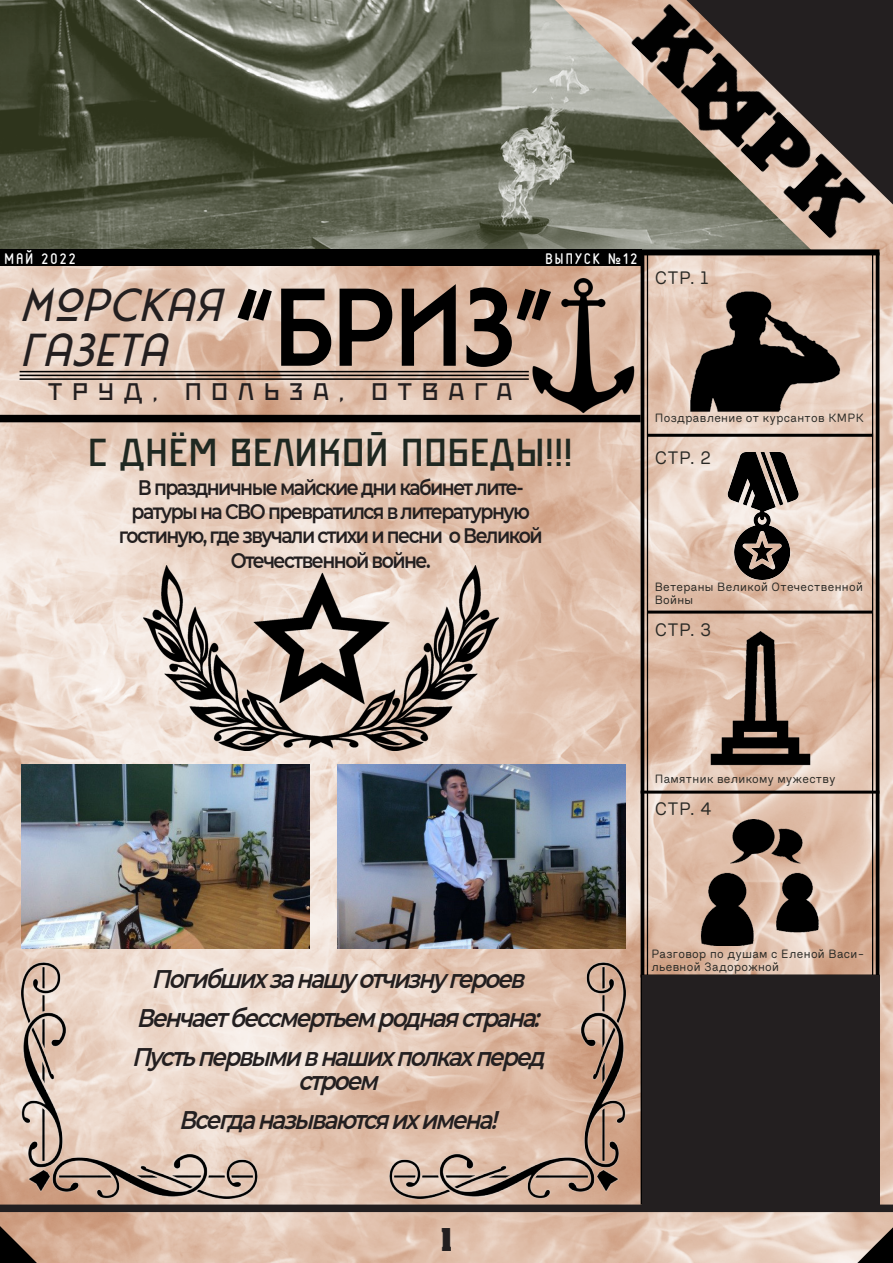
<style>
.page{position:relative;width:893px;height:1263px;background:#fff}
.page>*{position:absolute;margin:0;border:0;box-sizing:border-box;transform-origin:0 0}
.бРИЗ{font:97.5px "Catallina";color:#000}
.МОРСКАЯ_ГАЗЕТА{font:italic 42.6px "Catallina";color:#231f20}
.HEAD_NAME{font:39px "Mayak";letter-spacing:.01em;color:#1f2821}
.t1{font:30px "Acme Font";color:#231f20}
.STANDART_TEXT{font:italic 600 25.5px/24px "Montserrat";color:#231f20;text-align:center;scale:.9 1}
.t2{font:expanded 24px "Mayak";letter-spacing:.42em;color:#231f20}
.STANDART_TEXT-2{font:600 21px/24.2px "Montserrat";letter-spacing:-.08em;color:#231f20;text-align:center;scale:.9 1}
.MAIN_HEADING{font:300 18px "Hegval Display";letter-spacing:.03em;color:#2a2a26}
.ДАТА___ВЫПУСК{font:700 15px "Reef";letter-spacing:.15em;color:#fff}
.MAIN_HEADING-2{font:300 12px/13.5px "Hegval Display";letter-spacing:.03em;color:#2a2a26}
</style>
<div class="page">
<img style="left:0;top:204px;width:893px;height:1059px">
<svg style="left:856px;top:1227px;width:37px;height:36px"></svg>
<svg style="left:0;top:1226px;width:37px;height:37px"></svg>
<img style="left:644px;top:204px;width:239px;height:54px">
<img style="left:0;top:0;width:815px;height:256px">
<img style="left:530px;top:275px;width:109px;height:140px">
<img style="left:144px;top:566px;width:354px;height:56px">
<img style="left:684px;top:269px;width:159px;height:162px">
<img style="left:712px;top:452px;width:96px;height:130px">
<img style="left:672px;top:614px;width:176px;height:173px">
<img style="left:663px;top:819px;width:194px;height:126px">
<div style="left:0;top:1204px;width:893px;height:8px;background:#231f20"></div>
<svg style="left:686px;top:0;width:207px;height:204px;background:#4d453f"></svg>
<hr style="left:647px;top:434px;width:226px;height:3px;background:#000">
<hr style="left:647px;top:611px;width:226px;height:3px;background:#000">
<hr style="left:641px;top:791px;width:238px;height:3px;background:#000">
<hr style="left:641px;top:974px;width:238px;height:3px;background:#000">
<hr style="left:876px;top:252px;width:3px;height:724px;background:#000">
<hr style="left:872px;top:252px;width:1px;height:724px;background:#000">
<hr style="left:647px;top:252px;width:1px;height:952px;background:#000">
<hr style="left:641px;top:252px;width:3px;height:952px;background:#000">
<div style="left:641px;top:249px;width:238px;height:6px;background:#000"></div>
<div style="left:0;top:249px;width:642px;height:17px;background:#000"></div>
<hr style="left:20px;top:371px;width:509px;height:1px;background:#000">
<hr style="left:20px;top:375px;width:509px;height:1px;background:#000">
<hr style="left:20px;top:378px;width:509px;height:2px;background:#000">
<div style="left:0;top:415px;width:641px;height:7px;background:#000"></div>
<img style="left:597px;top:622px;width:29px;height:576px">
<img style="left:21px;top:622px;width:576px;height:576px">
<div style="left:642px;top:975px;width:237px;height:233px;background:#231f20"></div>
<svg style="left:235px;top:287px;width:39px;height:35px"></svg>
<svg style="left:280px;top:287px;width:114px;height:80px;background:#af988a"></svg>
<svg style="left:400px;top:283px;width:58px;height:84px;background:#a88e7d"></svg>
<svg style="left:465px;top:286px;width:88px;height:82px;background:#b19381"></svg>
<p class="ДАТА___ВЫПУСК" style="left:5px;top:249px;width:73px">МАЙ 2022</p>
<p class="ДАТА___ВЫПУСК" style="left:545px;top:249px;width:93px">ВЫПУСК №12</p>
<p class="бРИЗ" style="left:232px;top:265px;width:327px">“бриз”</p>
<p class="МОРСКАЯ_ГАЗЕТА" style="left:20px;top:278px;width:215px">морская</p>
<p class="МОРСКАЯ_ГАЗЕТА" style="left:20px;top:323px;width:161px">газета</p>
<p class="t2" style="left:48px;top:377px;width:466px">ТРУД, ПОЛЬЗА, ОТВАГА</p>
<p class="HEAD_NAME" style="left:88px;top:429px;width:486px">С ДНЁМ ВЕЛИКОЙ ПОБЕДЫ!!!</p>
<p class="STANDART_TEXT-2" style="left:119px;top:475px;width:472px">В праздничные майские дни кабинет лите&shy;ратуры на СВО превратился в литературную гостиную, где звучали стихи и песни о Великой Отечественной войне.</p>
<p class="MAIN_HEADING" style="left:655px;top:266px;width:55px">СТР. 1</p>
<p class="MAIN_HEADING-2" style="left:655px;top:411px;width:210px">Поздравление от курсантов КМРК</p>
<p class="MAIN_HEADING" style="left:655px;top:446px;width:58px">СТР. 2</p>
<p class="MAIN_HEADING-2" style="left:655px;top:580px;width:210px">Ветераны Великой Отечественной<br>Войны</p>
<p class="MAIN_HEADING" style="left:655px;top:618px;width:58px">СТР. 3</p>
<p class="STANDART_TEXT" style="left:152px;top:966px;width:424px">Погибшихзанашу отчизну героев</p>
<p class="STANDART_TEXT" style="left:137px;top:1005px;width:457px">Венчаетбессмертьемроднаястрана:</p>
<p class="STANDART_TEXT" style="left:132px;top:1044px;width:468px">Пустьпервымивнашихполкахперед строем</p>
<p class="STANDART_TEXT" style="left:179px;top:1107px;width:363px">Всегданазываютсяихимена!</p>
<h3 class="t1" style="left:441px;top:1220px;width:13px">1</h3>
<p class="MAIN_HEADING-2" style="left:655px;top:772px;width:182px">Памятник великому мужеству</p>
<p class="MAIN_HEADING" style="left:655px;top:797px;width:58px">СТР. 4</p>
<p class="MAIN_HEADING-2" style="left:651px;top:947px;width:214px">Разговор по душам с Еленой Васи&shy;льевной Задорожной</p>
</div>
